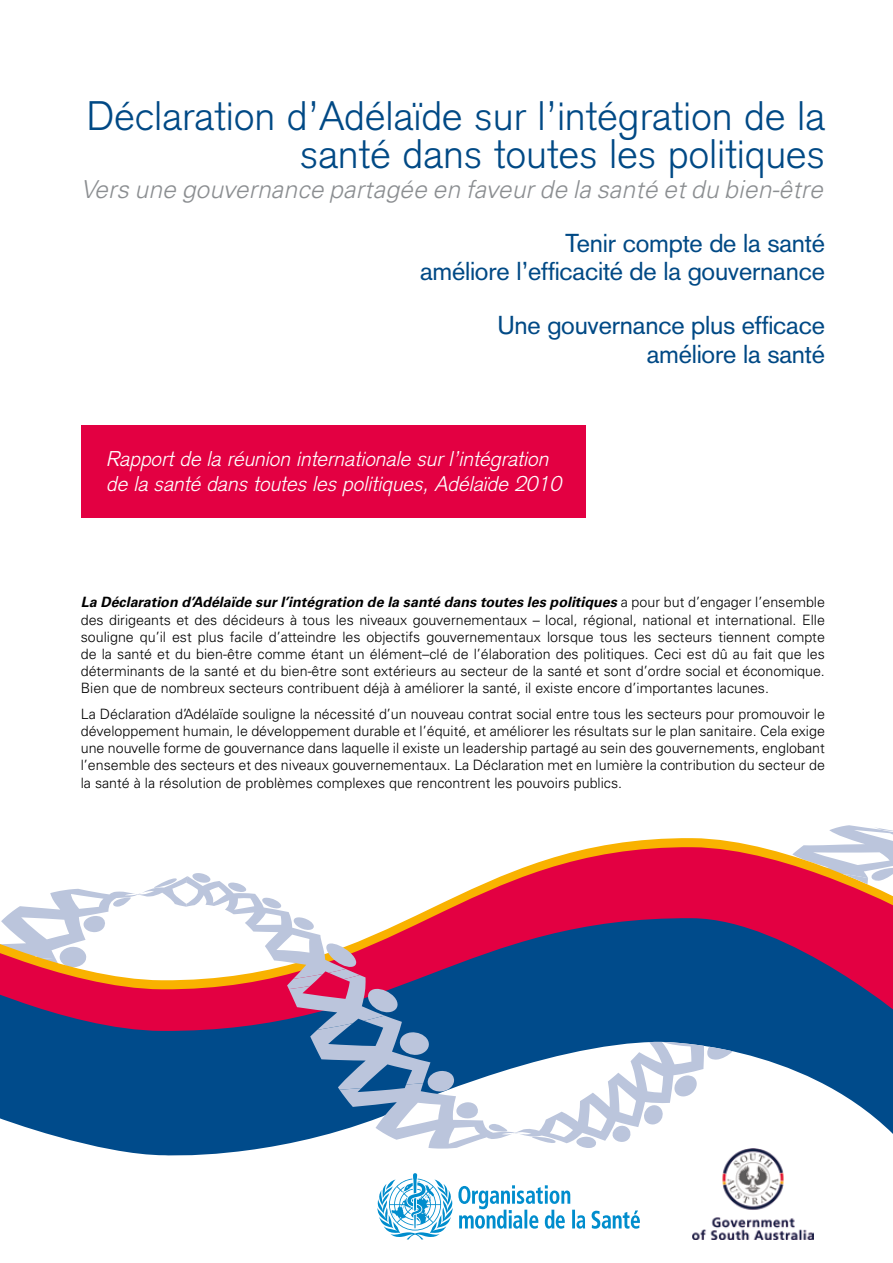
<style>
.page{position:relative;width:893px;height:1263px;background:#fff}
.page>*{position:absolute;margin:0;border:0;box-sizing:border-box;transform-origin:0 0}
.t1{font:300 40.5px/37.5px "Akzidenz Grotesk";letter-spacing:.01em;color:#004985;text-align:right}
.t2{font:25.5px/28.5px "Akzidenz Grotesk";letter-spacing:-.01em;color:#004985;text-align:right}
.t3{font:italic 300 24.75px "Univers";color:#8b8e91}
.t4{font:italic 300 21px/25.2px "Akzidenz Grotesk";color:#fff}
.t5{font:300 14.25px/17.1px "Univers";color:#000;text-align:justify}
.s1{font-weight:700;font-style:italic}
</style>
<div class="page">
<div style="left:81px;top:426px;width:505px;height:92px;background:#e30042"></div>
<svg style="left:104px;top:1031px;width:789px;height:125px"></svg>
<div style="left:733px;top:990px;width:160px;height:41px;background:#004b8b"></div>
<svg style="left:509px;top:838px;width:384px;height:152px;fill:#e30042"></svg>
<svg style="left:769px;top:825px;width:124px;height:108px"></svg>
<svg style="left:0;top:873px;width:733px;height:275px"></svg>
<img style="left:692px;top:1148px;width:122px;height:91px">
<svg style="left:377px;top:1173px;width:263px;height:66px"></svg>
<h1 class="t1" style="left:86px;top:98px;width:740px">Déclaration d’Adélaïde sur l’intégration de la santé dans toutes les politiques</h1>
<h3 class="t3" style="left:81px;top:174px;width:750px">Vers une gouvernance partagée en faveurde la santé etdu bien-être</h3>
<h2 class="t2" style="left:420px;top:228px;width:406px">Tenir compte de la santé<br>améliore l’efficacité de la gouvernance</h2>
<h2 class="t2" style="left:497px;top:311px;width:329px">Une gouvernance plus efficace améliore la santé</h2>
<h3 class="t4" style="left:106px;top:446px;width:462px">Rapportde la réunion internationale surl’intégration de la santé danstouteslespolitiques,Adélaïde 2010</h3>
<p class="t5" style="left:81px;top:594px;width:746px"><span class="s1">La Déclaration d’Adélaïde sur l’intégration de la santé dans toutes les politiques</span> a pour but d’engager l’ensemble des dirigeants et des décideurs à tous les niveaux gouvernementaux – local, régional, national et international. Elle souligne qu’il est plus facile d’atteindre les objectifs gouvernementaux lorsque tous les secteurs tiennent compte de la santé et du bien-être comme étant un élément–clé de l’élaboration des politiques. Ceci est dû au fait que les déterminants de la santé et du bien-être sont extérieurs au secteur de la santé et sont d’ordre social et économique.<br>Bien que de nombreux secteurs contribuent déjà à améliorer la santé, il existe encore d’importantes lacunes.</p>
<p class="t5" style="left:81px;top:705px;width:746px">La Déclaration d’Adélaïde souligne la nécessité d’un nouveau contrat social entre tous les secteurs pour promouvoir le développement humain, le développement durable et l’équité, et améliorer les résultats sur le plan sanitaire. Cela exige une nouvelle forme de gouvernance dans laquelle il existe un leadership partagé au sein des gouvernements, englobant l’ensemble des secteurs et des niveaux gouvernementaux. La Déclaration met en lumière la contribution du secteur de la santé à la résolution de problèmes complexes que rencontrent les pouvoirs publics.</p>
</div>
